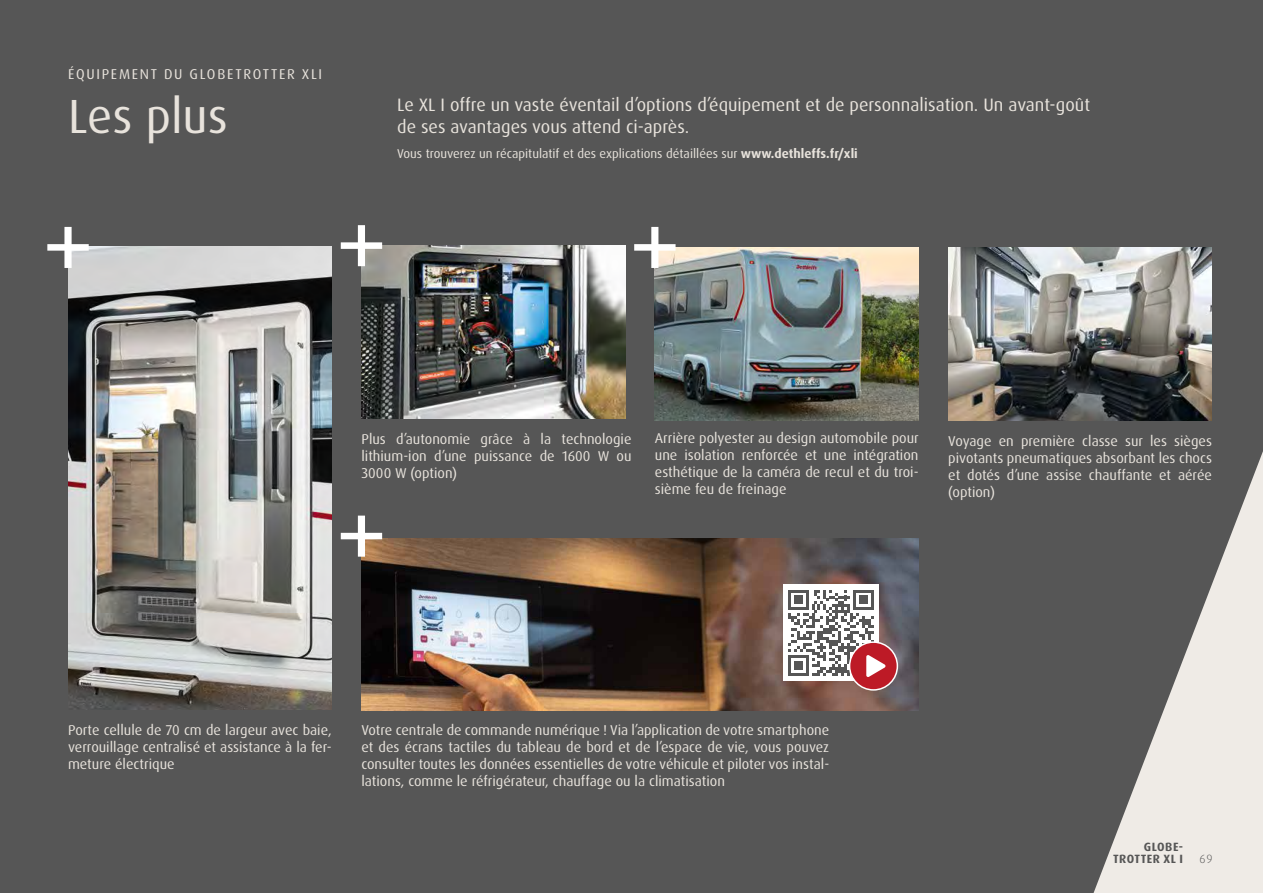
<style>
.page{position:relative;width:1263px;height:893px;background:#565656}
.page>*{position:absolute;margin:0;border:0;box-sizing:border-box;transform-origin:0 0}
.t1{font:48px "Dax Pro";color:#e8e3dc}
.t2{font:18px/21.6px "Dax Pro";color:#e8e3dc}
.t3{font:14.25px/17.1px "Dax Pro";color:#e8e3dc;text-align:justify}
.t4{font:14.25px "Dax Pro";letter-spacing:.12em;color:#e8e3dc}
.t5{font:12.75px "Dax OT";color:#e8e3dc}
.t6{font:700 12px/12px "Dax Pro";letter-spacing:.04em;color:#565656;text-align:right}
.t7{font:300 12px "Dax OT";color:#565656}
.s1{font-weight:700}
</style>
<div class="page">
<svg style="left:1093px;top:451px;width:170px;height:442px;background:#a19f9d"></svg>
<img style="left:68px;top:246px;width:264px;height:463px">
<img style="left:361px;top:246px;width:264px;height:173px">
<img style="left:361px;top:538px;width:557px;height:173px">
<img style="left:948px;top:248px;width:264px;height:172px">
<svg style="left:47px;top:227px;width:42px;height:41px"></svg>
<svg style="left:341px;top:516px;width:41px;height:41px"></svg>
<svg style="left:341px;top:225px;width:41px;height:41px"></svg>
<div style="left:783px;top:584px;width:95px;height:97px;background:#fff"></div>
<div style="left:849px;top:642px;width:48px;height:48px;background:#bd1a26;border-radius:50%"></div>
<div style="left:849px;top:641px;width:49px;height:50px;border:2px solid #fff;border-radius:50%"></div>
<svg style="left:788px;top:590px;width:97px;height:87px"></svg>
<img style="left:655px;top:247px;width:263px;height:173px">
<svg style="left:634px;top:227px;width:41px;height:41px"></svg>
<p class="t4" style="left:68px;top:64px;width:256px">ÉQUIPEMENT DU GLOBETROTTER XLI</p>
<h1 class="t1" style="left:68px;top:85px;width:161px">Les plus</h1>
<p class="t2" style="left:397px;top:94px;width:694px">Le XL I offre un vaste éventail d’options d’équipement et de personnalisation. Un avant-goût de ses avantages vous attend ci-après.</p>
<p class="t5" style="left:397px;top:146px;width:462px">Vous trouverez un récapitulatif et des explications détaillées sur <span class="s1">www.dethleffs.fr/xli</span></p>
<p class="t3" style="left:361px;top:431px;width:272px">Plus d’autonomie grâce à la technologie lithium-ion d’une puissance de 1600 W ou 3000 W (option)</p>
<p class="t3" style="left:655px;top:429px;width:265px">Arrière polyester au design automobile pour une isolation renforcée et une intégration esthétique de la caméra de recul et du troi&shy;sième feu de freinage</p>
<p class="t3" style="left:948px;top:432px;width:265px">Voyage en première classe sur les sièges pivotants pneumatiques absorbant les chocs et dotés d’une assise chauffante et aérée (option)</p>
<p class="t3" style="left:68px;top:721px;width:265px">Porte cellule de 70 cm de largeur avec baie, verrouillage centralisé et assistance à la fer&shy;meture électrique</p>
<p class="t3" style="left:361px;top:721px;width:469px">Votre centrale de commande numérique ! Via l’application de votre smartphone et des écrans tactiles du tableau de bord et de l’espace de vie, vous pouvez consulter toutes les données essentielles de votre véhicule et piloter vos instal&shy;lations, comme le réfrigérateur, chauffage ou la climatisation</p>
<p class="t6" style="left:1113px;top:840px;width:72px">GLOBE-<br>TROTTER XL I</p>
<p class="t7" style="left:1199px;top:851px;width:15px">69</p>
</div>
